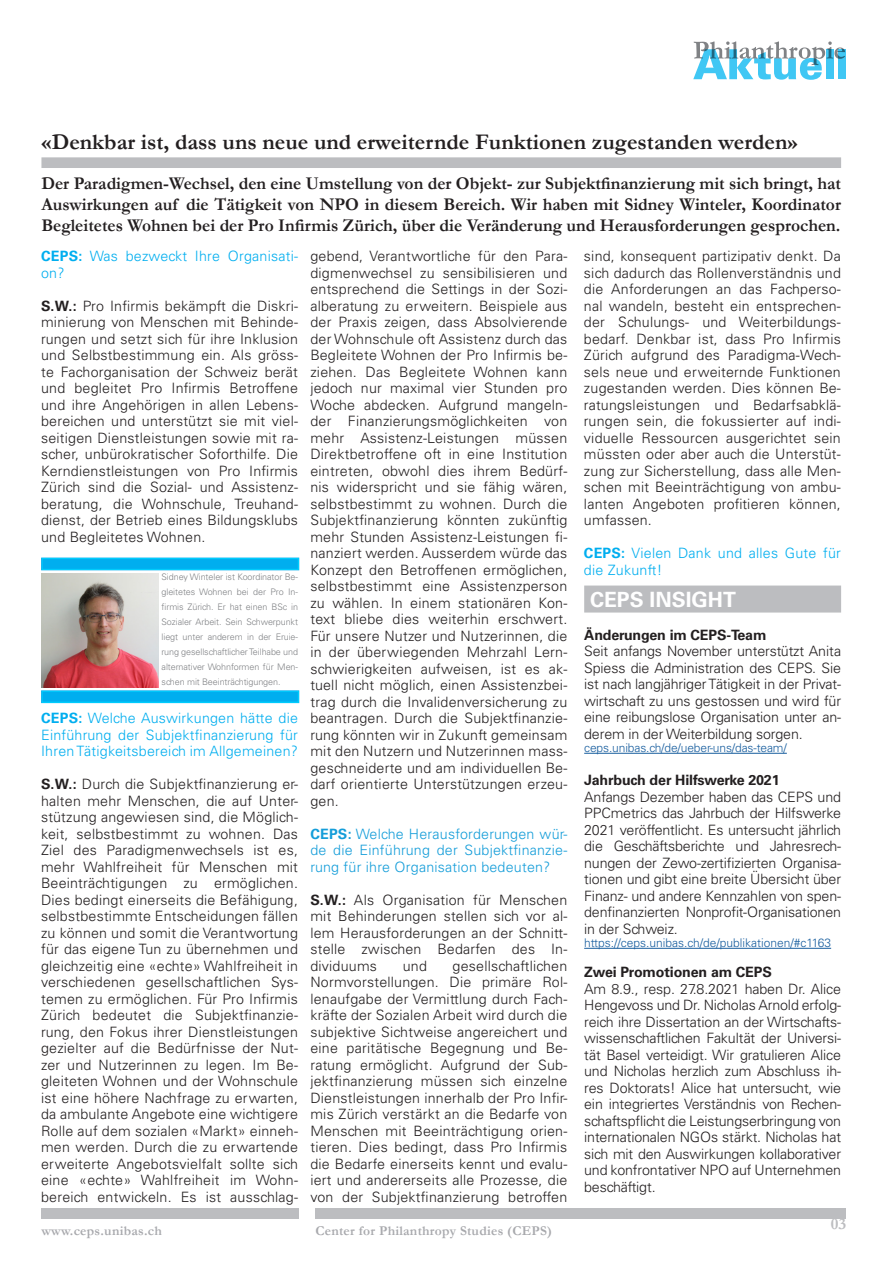
<style>
.page{position:relative;width:893px;height:1263px;background:#fff}
.page>*{position:absolute;margin:0;border:0;box-sizing:border-box;transform-origin:0 0}
.t1{font:700 22.5px "Garamond";color:#231f20}
.t2{font:700 21px "Univers LT Std";color:#fff}
.t3{font:700 18px/20.7px "Garamond";color:#231f20;text-align:justify}
.t4{font:700 16.5px "Garamond";color:#bcbdc0}
.Lauftext{font:300 14.25px/16.5px "Univers LT Std";letter-spacing:.015em;color:#231f20;text-align:justify}
.Lauftext-2{font:300 14.25px/16.5px "Univers LT Std";letter-spacing:.015em;color:#00aeef}
.Lauftext-3{font:300 14.25px/16.5px "Univers LT Std";letter-spacing:.015em;color:#149dd9;text-align:justify}
.t5{font:700 14.25px "Univers LT Std";letter-spacing:-.01em;color:#231f20}
.t6{font:700 13.5px "Garamond";letter-spacing:.02em;color:#a8a9ad}
.t7{font:300 12px "Univers LT Std";color:#175d9e}
.Lauftext-4{font:300 9px/15px "Univers LT Std";letter-spacing:-.01em;color:#808285;text-align:justify}
.s1{font-weight:700}
</style>
<div class="page">
<div style="left:315px;top:1208px;width:531px;height:10px;background:#bcbdc0"></div>
<div style="left:41px;top:1208px;width:257px;height:10px;background:#bcbdc0"></div>
<div style="left:838px;top:49px;width:8px;height:30px;background:#40c7f4"></div>
<svg style="left:693px;top:41px;width:152px;height:39px"></svg>
<div style="left:41px;top:157px;width:800px;height:11px;background:#bcbdc0"></div>
<div style="left:42px;top:558px;width:256px;height:12px;background:#00aeef"></div>
<div style="left:41px;top:558px;width:258px;height:12px;border:2px solid #00aeef"></div>
<div style="left:42px;top:691px;width:256px;height:11px;background:#00aeef"></div>
<div style="left:41px;top:690px;width:258px;height:13px;border:2px solid #00aeef"></div>
<div style="left:584px;top:585px;width:257px;height:27px;background:#bcbdc0"></div>
<hr style="left:584px;top:753px;width:203px;height:1px;background:#175d9e">
<hr style="left:584px;top:948px;width:247px;height:1px;background:#175d9e">
<img style="left:41px;top:573px;width:117px;height:114px">
<p class="t1" style="left:41px;top:127px;width:758px">«Denkbar ist, dass uns neue und erweiternde Funktionen zugestanden werden»</p>
<p class="t3" style="left:41px;top:173px;width:801px">Der Paradigmen-Wechsel, den eine Umstellung von der Objekt- zur Subjektfinanzierung mit sich bringt, hat Auswirkungen auf die Tätigkeit von NPO in diesem Bereich. Wir haben mit Sidney Winteler, Koordinator Begleitetes Wohnen bei der Pro Infirmis Zürich, über die Veränderung und Herausforderungen gesprochen.</p>
<p class="Lauftext-2" style="left:41px;top:248px;width:258px"><span class="s1">CEPS:</span> Was bezweckt Ihre Organisati&shy;on?</p>
<p class="Lauftext" style="left:41px;top:297px;width:258px"><span class="s1">S.W.:</span> Pro Infirmis bekämpft die Diskri&shy;minierung von Menschen mit Behinde&shy;rungen und setzt sich für ihre Inklusion und Selbstbestimmung ein. Als gröss&shy;te Fachorganisation der Schweiz berät und begleitet Pro Infirmis Betroffene und ihre Angehörigen in allen Lebens&shy;bereichen und unterstützt sie mit viel&shy;seitigen Dienstleistungen sowie mit ra&shy;scher, unbürokratischer Soforthilfe. Die Kerndienstleistungen von Pro Infirmis Zürich sind die Sozial- und Assistenz&shy;beratung, die Wohnschule, Treuhand&shy;dienst, der Betrieb eines Bildungsklubs und Begleitetes Wohnen.</p>
<p class="Lauftext" style="left:310px;top:248px;width:258px">gebend, Verantwortliche für den Para&shy;digmenwechsel zu sensibilisieren und entsprechend die Settings in der Sozi&shy;alberatung zu erweitern. Beispiele aus der Praxis zeigen, dass Absolvierende der Wohnschule oft Assistenz durch das Begleitete Wohnen der Pro Infirmis be&shy;ziehen. Das Begleitete Wohnen kann jedoch nur maximal vier Stunden pro Woche abdecken. Aufgrund mangeln&shy;der Finanzierungsmöglichkeiten von mehr Assistenz-Leistungen müssen Direktbetroffene oft in eine Institution eintreten, obwohl dies ihrem Bedürf&shy;nis widerspricht und sie fähig wären, selbstbestimmt zu wohnen. Durch die Subjektfinanzierung könnten zukünftig mehr Stunden Assistenz-Leistungen fi&shy;nanziert werden. Ausserdem würde das Konzept den Betroffenen ermöglichen, selbstbestimmt eine Assistenzperson zu wählen. In einem stationären Kon&shy;text bliebe dies weiterhin erschwert.<br>Für unsere Nutzer und Nutzerinnen, die in der überwiegenden Mehrzahl Lern&shy;schwierigkeiten aufweisen, ist es ak&shy;tuell nicht möglich, einen Assistenzbei&shy;trag durch die Invalidenversicherung zu beantragen. Durch die Subjektfinanzie&shy;rung könnten wir in Zukunft gemeinsam mit den Nutzern und Nutzerinnen mass&shy;geschneiderte und am individuellen Be&shy;darf orientierte Unterstützungen erzeu&shy;gen.</p>
<p class="Lauftext-3" style="left:310px;top:825px;width:258px"><span class="s1">CEPS:</span> Welche Herausforderungen wür&shy;de die Einführung der Subjektfinanzie&shy;rung für ihre Organisation bedeuten?</p>
<p class="Lauftext" style="left:310px;top:891px;width:258px"><span class="s1">S.W.:</span> Als Organisation für Menschen mit Behinderungen stellen sich vor al&shy;lem Herausforderungen an der Schnitt&shy;stelle zwischen Bedarfen des In&shy;dividuums</p>
<p class="Lauftext" style="left:584px;top:248px;width:258px">sind, konsequent partizipativ denkt. Da sich dadurch das Rollenverständnis und die Anforderungen an das Fachperso&shy;nal wandeln, besteht ein entsprechen&shy;der Schulungs- und Weiterbildungs&shy;bedarf. Denkbar ist, dass Pro Infirmis Zürich aufgrund des Paradigma-Wech&shy;sels neue und erweiternde Funktionen zugestanden werden. Dies können Be&shy;ratungsleistungen und Bedarfsabklä&shy;rungen sein, die fokussierter auf indi&shy;viduelle Ressourcen ausgerichtet sein müssten oder aber auch die Unterstüt&shy;zung zur Sicherstellung, dass alle Men&shy;schen mit Beeinträchtigung von ambu&shy;lanten Angeboten profitieren können, umfassen.</p>
<p class="Lauftext-2" style="left:584px;top:545px;width:258px"><span class="s1">CEPS:</span> Vielen Dank und alles Gute für die Zukunft!</p>
<p class="Lauftext-4" style="left:162px;top:569px;width:138px">Sidney Winteler ist Koordinator Be&shy;gleitetes Wohnen bei der Pro In&shy;firmis Zürich. Er hat einen BSc in Sozialer Arbeit. Sein Schwerpunkt liegt unter anderem in der Eruie&shy;rung gesellschaftlicher Teilhabe und alternativer Wohnformen für Men&shy;schen mit Beeinträchtigungen.</p>
<p class="t2" style="left:590px;top:587px;width:147px">CEPS INSIGHT</p>
<p class="t5" style="left:584px;top:626px;width:184px">Änderungen im CEPS-Team</p>
<p class="Lauftext" style="left:584px;top:643px;width:258px">Seit anfangs November unterstützt Anita Spiess die Administration des CEPS. Sie ist nach langjähriger Tätigkeit in der Privat&shy;wirtschaft zu uns gestossen und wird für eine reibungslose Organisation unter an&shy;derem in der Weiterbildung sorgen.</p>
<p class="t7" style="left:584px;top:740px;width:204px">ceps.unibas.ch/de/ueber-uns/das-team/</p>
<p class="t5" style="left:584px;top:772px;width:197px">Jahrbuch der Hilfswerke 2021</p>
<p class="Lauftext" style="left:584px;top:788px;width:258px">Anfangs Dezember haben das CEPS und PPCmetrics das Jahrbuch der Hilfswerke 2021 veröffentlicht. Es untersucht jährlich die Geschäftsberichte und Jahresrech&shy;nungen der Zewo-zertifizierten Organisa&shy;tionen und gibt eine breite Übersicht über Finanz- und andere Kennzahlen von spen&shy;denfinanzierten Nonprofit-Organisationen in der Schweiz.</p>
<p class="t7" style="left:584px;top:935px;width:248px">https://ceps.unibas.ch/de/publikationen/#c1163</p>
<p class="t5" style="left:584px;top:964px;width:189px">Zwei Promotionen am CEPS</p>
<p class="Lauftext" style="left:584px;top:980px;width:258px">Am 8.9., resp. 27.8.2021 haben Dr. Alice Hengevoss und Dr. Nicholas Arnold erfolg&shy;reich ihre Dissertation an der Wirtschafts&shy;wissenschaftlichen Fakultät der Universi&shy;tät Basel verteidigt. Wir gratulieren Alice und Nicholas herzlich zum Abschluss ih&shy;res Doktorats! Alice hat untersucht, wie ein integriertes Verständnis von Rechen&shy;schaftspflicht die Leistungserbringung von internationalen NGOs stärkt. Nicholas hat sich mit den Auswirkungen kollaborativer und konfrontativer NPO auf Unternehmen beschäftigt.</p>
<p class="Lauftext-2" style="left:41px;top:710px;width:258px;text-align:justify"><span class="s1">CEPS:</span> Welche Auswirkungen hätte die Einführung der Subjektfinanzierung für Ihren Tätigkeitsbereich im Allgemeinen?</p>
<p class="Lauftext" style="left:41px;top:776px;width:258px"><span class="s1">S.W.:</span> Durch die Subjektfinanzierung er&shy;halten mehr Menschen, die auf Unter&shy;stützung angewiesen sind, die Möglich&shy;keit, selbstbestimmt zu wohnen. Das Ziel des Paradigmenwechsels ist es, mehr Wahlfreiheit für Menschen mit Beeinträchtigungen zu ermöglichen.<br>Dies bedingt einerseits die Befähigung, selbstbestimmte Entscheidungen fällen zu können und somit die Verantwortung für das eigene Tun zu übernehmen und gleichzeitig eine «echte» Wahlfreiheit in verschiedenen gesellschaftlichen Sys&shy;temen zu ermöglichen. Für Pro Infirmis Zürich bedeutet die Subjektfinanzie&shy;rung, den Fokus ihrer Dienstleistungen gezielter auf die Bedürfnisse der Nut&shy;zer und Nutzerinnen zu legen. Im Be&shy;gleiteten Wohnen und der Wohnschule ist eine höhere Nachfrage zu erwarten, da ambulante Angebote eine wichtigere Rolle auf dem sozialen «Markt» einneh&shy;men werden. Durch die zu erwartende erweiterte Angebotsvielfalt sollte sich eine «echte» Wahlfreiheit im Wohn&shy;bereich entwickeln. Es ist ausschlag-</p>
<p class="Lauftext" style="left:310px;top:957px;width:258px;text-indent:142px">gesellschaftlichen Normvorstellungen. Die primäre Rol&shy;lenaufgabe der Vermittlung durch Fach&shy;kräfte der Sozialen Arbeit wird durch die subjektive Sichtweise angereichert und eine paritätische Begegnung und Be&shy;ratung ermöglicht. Aufgrund der Sub&shy;jektfinanzierung müssen sich einzelne Dienstleistungen innerhalb der Pro Infir&shy;mis Zürich verstärkt an die Bedarfe von Menschen mit Beeinträchtigung orien&shy;tieren. Dies bedingt, dass Pro Infirmis die Bedarfe einerseits kennt und evalu&shy;iert und andererseits alle Prozesse, die von der Subjektfinanzierung betroffen</p>
<p class="Lauftext" style="left:403px;top:957px;width:26px">und</p>
<p class="t6" style="left:41px;top:1221px;width:122px">www.ceps.unibas.ch</p>
<p class="t6" style="left:315px;top:1221px;width:238px">Center for Philanthropy Studies (CEPS)</p>
<p class="t4" style="left:831px;top:1213px;width:17px">03</p>
</div>
